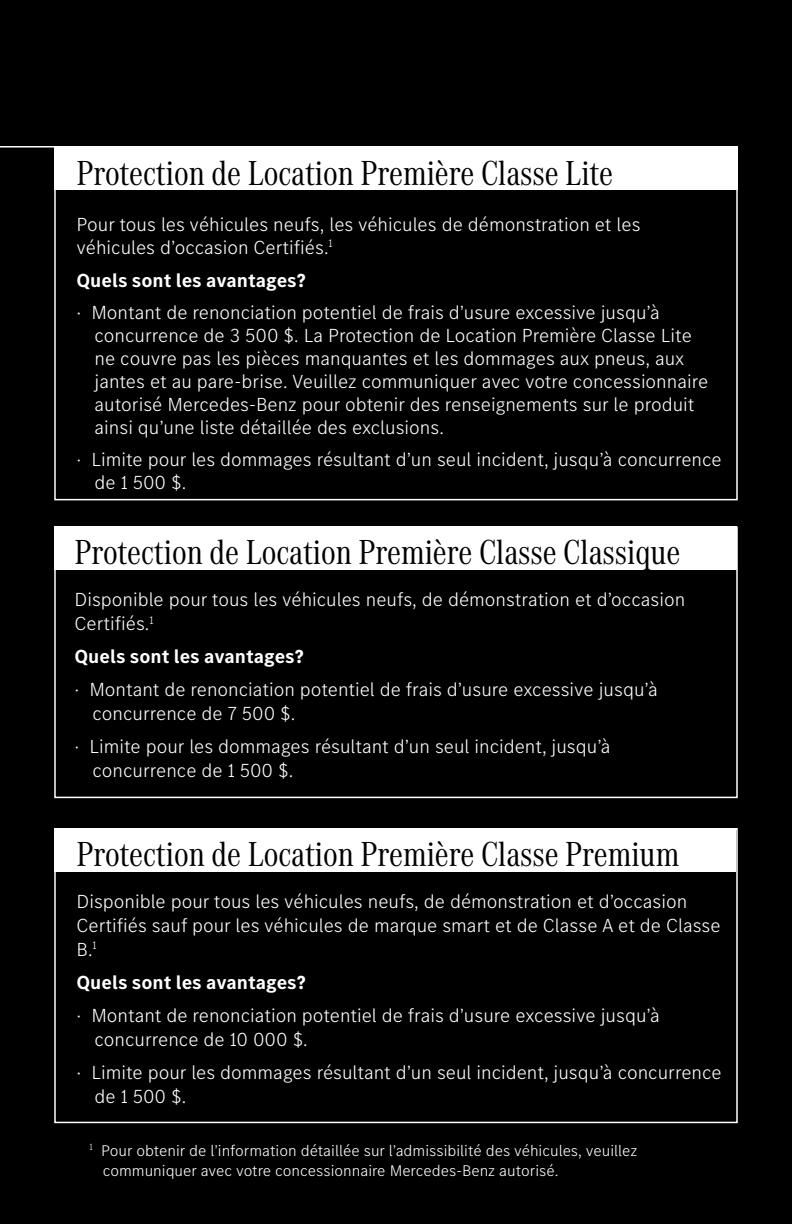
<style>
.page{position:relative;width:792px;height:1224px;background:#000}
.page>*{position:absolute;margin:0;border:0;box-sizing:border-box;transform-origin:0 0}
.t1{font:36px "MB Corpo A Title Cond";color:#000}
.t2{font:300 19.6px/24px "MB Corpo S Text";color:#fff}
.t3{font:700 19.6px "MB Corpo S Text";color:#fff}
.t4{font:300 16px/20px "MB Corpo S Text";color:#fff}
</style>
<div class="page">
<div style="left:54px;top:147px;width:683px;height:43px;background:#fff"></div>
<div style="left:54px;top:527px;width:683px;height:43px;background:#fff"></div>
<div style="left:54px;top:828px;width:682px;height:43px;background:#fff"></div>
<hr style="left:0;top:146px;width:737px;height:2px;background:#fff">
<p class="t1" style="left:77px;top:149px;width:538px">Protection de Location Première Classe Lite</p>
<p class="t2" style="left:77px;top:212px;width:566px;line-height:23px">Pour tous les véhicules neufs, les véhicules de démonstration et les véhicules d’occasion Certifiés.<sup>1</sup></p>
<p class="t3" style="left:77px;top:267px;width:231px">Quels sont les avantages?</p>
<p class="t2" style="left:95px;top:300px;width:615px;line-height:23px;text-indent:-18px">· Montant de renonciation potentiel de frais d’usure excessive jusqu’à concurrence de 3 500 $. La Protection de Location Première Classe Lite ne couvre pas les pièces manquantes et les dommages aux pneus, aux jantes et au pare-brise. Veuillez communiquer avec votre concessionnaire autorisé Mercedes-Benz pour obtenir des renseignements sur le produit ainsi qu’une liste détaillée des exclusions.</p>
<p class="t2" style="left:95px;top:447px;width:629px;line-height:23px;text-indent:-18px">· Limite pour les dommages résultant d’un seul incident, jusqu’à concurrence de 1 500 $.</p>
<p class="t1" style="left:75px;top:529px;width:607px">Protection de Location Première Classe Classique</p>
<p class="t2" style="left:75px;top:587px;width:612px">Disponible pour tous les véhicules neufs, de démonstration et d’occasion<br>Certifiés.<sup>1</sup></p>
<p class="t3" style="left:75px;top:644px;width:231px">Quels sont les avantages?</p>
<p class="t2" style="left:93px;top:677px;width:567px;text-indent:-18px">· Montant de renonciation potentiel de frais d’usure excessive jusqu’à concurrence de 7 500 $.</p>
<p class="t2" style="left:93px;top:734px;width:520px;text-indent:-18px">· Limite pour les dommages résultant d’un seul incident, jusqu’à concurrence de 1 500 $.</p>
<p class="t1" style="left:77px;top:830px;width:604px">Protection de Location Première Classe Premium</p>
<p class="t2" style="left:77px;top:888px;width:646px">Disponible pour tous les véhicules neufs, de démonstration et d’occasion<br>Certifiés sauf pour les véhicules de marque smart et de Classe A et de Classe<br>B.<sup>1</sup></p>
<p class="t3" style="left:77px;top:969px;width:231px">Quels sont les avantages?</p>
<p class="t2" style="left:95px;top:1002px;width:567px;text-indent:-18px">· Montant de renonciation potentiel de frais d’usure excessive jusqu’à concurrence de 10 000 $.</p>
<p class="t2" style="left:95px;top:1059px;width:629px;text-indent:-18px">· Limite pour les dommages résultant d’un seul incident, jusqu’à concurrence de 1 500 $.</p>
<p class="t4" style="left:103px;top:1139px;width:536px;text-indent:-13px"><sup>1</sup> Pour obtenir de l’information détaillée sur l’admissibilité des véhicules, veuillez communiquer avec votre concessionnaire Mercedes-Benz autorisé.</p>
</div>
